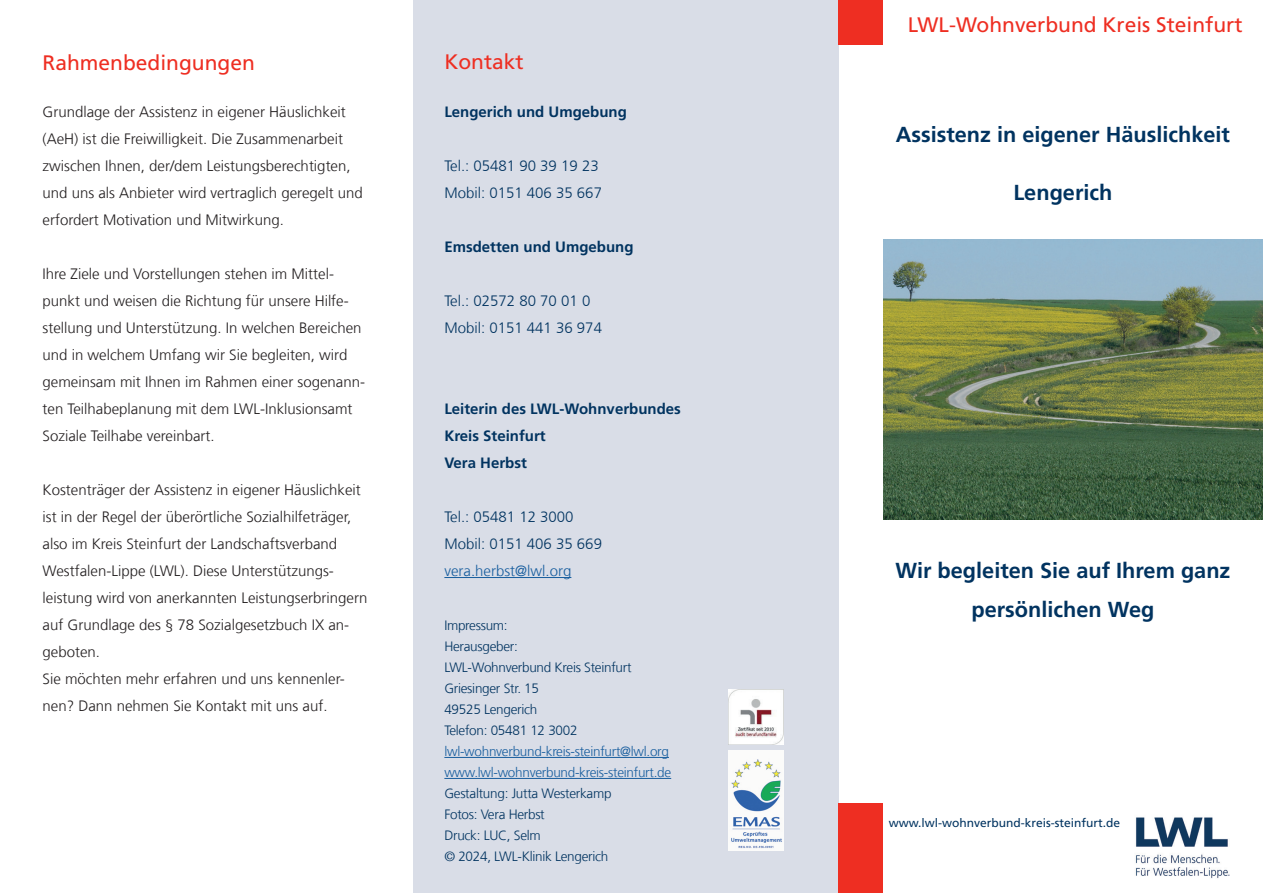
<style>
.page{position:relative;width:1263px;height:893px;background:#fff}
.page>*{position:absolute;margin:0;border:0;box-sizing:border-box;transform-origin:0 0}
.t1{font:700 21.75px "Frutiger LT Com";color:#013360}
.t2{font:21px "Frutiger LT Com";color:#ee2e22}
.t3{font:300 15px/27px "Frutiger LT Com";color:#231f20}
.t4{font:300 15px "Frutiger LT Com";color:#013360}
.t5{font:700 15px "Frutiger LT Com";color:#013360}
.t6{font:300 15px "Frutiger LT Com";color:#175d9e}
.t7{font:300 13.5px "Frutiger LT Com";letter-spacing:-.02em;color:#013360}
.t8{font:300 13.5px "Frutiger LT Com";letter-spacing:-.02em;color:#175d9e}
.t9{font:12px "Frutiger LT Com";color:#013360}
</style>
<div class="page">
<div style="left:413px;top:0;width:425px;height:893px;background:#d9dde7"></div>
<hr style="left:444px;top:577px;width:127px;height:1px;background:#175d9e">
<hr style="left:444px;top:757px;width:225px;height:1px;background:#175d9e">
<hr style="left:444px;top:778px;width:227px;height:1px;background:#175d9e">
<div style="left:838px;top:0;width:44px;height:45px;background:#ee2e22"></div>
<div style="left:838px;top:804px;width:44px;height:89px;background:#ee2e22"></div>
<img style="left:1135px;top:817px;width:95px;height:62px">
<img style="left:883px;top:239px;width:380px;height:281px">
<img style="left:729px;top:689px;width:54px;height:55px">
<img style="left:729px;top:751px;width:55px;height:99px">
<p class="t2" style="left:43px;top:51px;width:214px">Rahmenbedingungen</p>
<p class="t3" style="left:43px;top:98px;width:322px">Grundlage der Assistenz in eigener Häuslichkeit (AeH) ist die Freiwilligkeit. Die Zusammenarbeit zwischen Ihnen, der/dem Leistungsberechtigten, und uns als Anbieter wird vertraglich geregelt und erfordert Motivation und Mitwirkung.</p>
<p class="t3" style="left:43px;top:260px;width:324px">Ihre Ziele und Vorstellungen stehen im Mittel&shy;punkt und weisen die Richtung für unsere Hilfe&shy;stellung und Unterstützung. In welchen Bereichen und in welchem Umfang wir Sie begleiten, wird gemeinsam mit Ihnen im Rahmen einer sogenann&shy;ten Teilhabeplanung mit dem LWL-Inklusionsamt Soziale Teilhabe vereinbart.</p>
<p class="t3" style="left:43px;top:476px;width:327px">Kostenträger der Assistenz in eigener Häuslichkeit ist in der Regel der überörtliche Sozialhilfeträger, also im Kreis Steinfurt der Landschaftsverband Westfalen-Lippe (LWL). Diese Unterstützungs&shy;leistung wird von anerkannten Leistungserbringern auf Grundlage des § 78 Sozialgesetzbuch IX an&shy;geboten.</p>
<p class="t3" style="left:43px;top:665px;width:304px">Sie möchten mehr erfahren und uns kennenler&shy;nen? Dann nehmen Sie Kontakt mit uns auf.</p>
<p class="t2" style="left:444px;top:50px;width:81px">Kontakt</p>
<p class="t5" style="left:444px;top:103px;width:184px">Lengerich und Umgebung</p>
<p class="t4" style="left:444px;top:157px;width:156px">Tel.: 05481 90 39 19 23</p>
<p class="t4" style="left:444px;top:184px;width:159px">Mobil: 0151 406 35 667</p>
<p class="t5" style="left:444px;top:238px;width:191px">Emsdetten und Umgebung</p>
<p class="t4" style="left:444px;top:292px;width:147px">Tel.: 02572 80 70 01 0</p>
<p class="t4" style="left:444px;top:319px;width:159px">Mobil: 0151 441 36 974</p>
<p class="t5" style="left:444px;top:400px;width:238px">Leiterin des LWL-Wohnverbundes</p>
<p class="t5" style="left:444px;top:427px;width:103px">Kreis Steinfurt</p>
<p class="t5" style="left:444px;top:454px;width:84px">Vera Herbst</p>
<p class="t4" style="left:444px;top:508px;width:131px">Tel.: 05481 12 3000</p>
<p class="t4" style="left:444px;top:535px;width:159px">Mobil: 0151 406 35 669</p>
<p class="t6" style="left:444px;top:562px;width:129px">vera.herbst@lwl.org</p>
<p class="t7" style="left:444px;top:618px;width:65px">Impressum:</p>
<p class="t7" style="left:444px;top:639px;width:75px">Herausgeber:</p>
<p class="t7" style="left:444px;top:660px;width:189px">LWL-Wohnverbund Kreis Steinfurt</p>
<p class="t7" style="left:444px;top:681px;width:96px">Griesinger Str. 15</p>
<p class="t7" style="left:444px;top:702px;width:95px">49525 Lengerich</p>
<p class="t7" style="left:444px;top:723px;width:135px">Telefon: 05481 12 3002</p>
<p class="t8" style="left:444px;top:744px;width:226px">lwl-wohnverbund-kreis-steinfurt@lwl.org</p>
<p class="t8" style="left:444px;top:765px;width:228px">www.lwl-wohnverbund-kreis-steinfurt.de</p>
<p class="t7" style="left:444px;top:786px;width:169px">Gestaltung: Jutta Westerkamp</p>
<p class="t7" style="left:444px;top:807px;width:102px">Fotos: Vera Herbst</p>
<p class="t7" style="left:444px;top:828px;width:98px">Druck: LUC, Selm</p>
<p class="t7" style="left:444px;top:849px;width:166px">© 2024, LWL-Klinik Lengerich</p>
<p class="t2" style="left:908px;top:12px;width:336px">LWL-Wohnverbund Kreis Steinfurt</p>
<p class="t1" style="left:896px;top:121px;width:336px">Assistenz in eigener Häuslichkeit</p>
<p class="t1" style="left:1013px;top:180px;width:100px">Lengerich</p>
<p class="t1" style="left:895px;top:558px;width:337px">Wir begleiten Sie auf Ihrem ganz</p>
<p class="t1" style="left:971px;top:597px;width:184px">persönlichen Weg</p>
<p class="t9" style="left:889px;top:816px;width:233px">www.lwl-wohnverbund-kreis-steinfurt.de</p>
</div>
